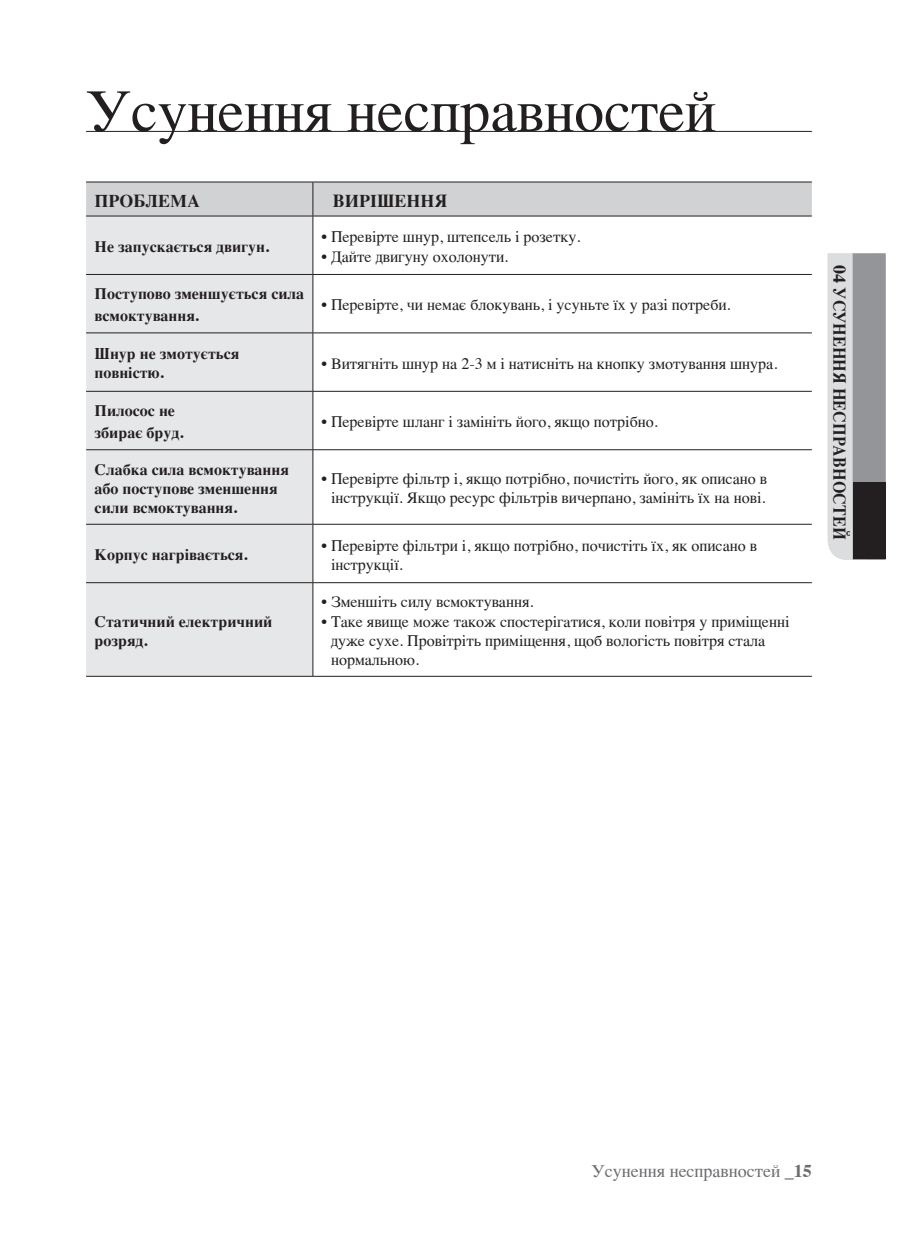
<style>
.page{position:relative;width:897px;height:1250px;background:#fff}
.page>*{position:absolute;margin:0;border:0;box-sizing:border-box;transform-origin:0 0}
.t1{font:60px "Times";color:#231f20}
.Level1_Body{font:700 18px "Times";color:#231f20}
.Level1__Body{font:18px "Times";color:#6c6d70}
.Level1_List{font:16px/19.2px "Times";color:#231f20}
.Level1_Body-2{font:700 16px/19.2px "Times";color:#231f20}
.s1{font-weight:700}
</style>
<div class="page">
<svg style="left:828px;top:253px;width:57px;height:306px;background:#b9babd"></svg>
<div style="left:853px;top:482px;width:32px;height:77px;background:#231f20"></div>
<hr style="left:86px;top:131px;width:726px;height:1px;background:#231f20">
<div style="left:86px;top:183px;width:726px;height:33px;background:#d1d2d4"></div>
<div style="left:86px;top:217px;width:227px;height:459px;background:#e6e7e9"></div>
<hr style="left:86px;top:182px;width:227px;height:1px;background:#231f20">
<hr style="left:313px;top:182px;width:499px;height:1px;background:#231f20">
<hr style="left:313px;top:182px;width:1px;height:34px;background:#231f20">
<hr style="left:86px;top:216px;width:227px;height:1px;background:#231f20">
<hr style="left:313px;top:216px;width:499px;height:1px;background:#231f20">
<hr style="left:313px;top:216px;width:1px;height:58px;background:#231f20">
<hr style="left:86px;top:274px;width:227px;height:1px;background:#231f20">
<hr style="left:313px;top:274px;width:499px;height:1px;background:#231f20">
<hr style="left:313px;top:275px;width:1px;height:57px;background:#231f20">
<hr style="left:86px;top:332px;width:227px;height:1px;background:#231f20">
<hr style="left:313px;top:332px;width:499px;height:1px;background:#231f20">
<hr style="left:313px;top:333px;width:1px;height:58px;background:#231f20">
<hr style="left:86px;top:391px;width:227px;height:1px;background:#231f20">
<hr style="left:313px;top:391px;width:499px;height:1px;background:#231f20">
<hr style="left:313px;top:391px;width:1px;height:58px;background:#231f20">
<hr style="left:86px;top:449px;width:227px;height:1px;background:#231f20">
<hr style="left:313px;top:449px;width:499px;height:1px;background:#231f20">
<hr style="left:313px;top:450px;width:1px;height:74px;background:#231f20">
<hr style="left:86px;top:524px;width:227px;height:1px;background:#231f20">
<hr style="left:313px;top:524px;width:499px;height:1px;background:#231f20">
<hr style="left:313px;top:524px;width:1px;height:58px;background:#231f20">
<hr style="left:86px;top:582px;width:227px;height:1px;background:#231f20">
<hr style="left:313px;top:582px;width:499px;height:1px;background:#231f20">
<hr style="left:313px;top:583px;width:1px;height:93px;background:#231f20">
<hr style="left:86px;top:676px;width:227px;height:1px;background:#231f20">
<hr style="left:313px;top:676px;width:499px;height:1px;background:#231f20">
<h1 class="t1" style="left:86px;top:55px;width:631px">Усунення несправностей</h1>
<p class="Level1_Body" style="left:95px;top:183px;width:107px">ПРОБЛЕМА</p>
<p class="Level1_Body" style="left:333px;top:183px;width:116px">ВИРІШЕННЯ</p>
<p class="Level1_Body-2" style="left:95px;top:235px;width:176px">Не запускається двигун.</p>
<p class="Level1_List" style="left:321px;top:226px;width:261px">• Перевірте шнур, штепсель і розетку.</p>
<p class="Level1_List" style="left:321px;top:245px;width:188px">• Дайте двигуну охолонути.</p>
<p class="Level1_Body-2" style="left:95px;top:283px;width:211px">Поступово зменшується сила</p>
<p class="Level1_Body-2" style="left:95px;top:305px;width:106px">всмоктування.</p>
<p class="Level1_List" style="left:321px;top:294px;width:411px">• Перевірте, чи немає блокувань, і усуньте їх у разі потреби.</p>
<p class="Level1_Body-2" style="left:95px;top:342px;width:146px">Шнур не змотується повністю.</p>
<p class="Level1_List" style="left:321px;top:352px;width:457px">• Витягніть шнур на 2-3 м і натисніть на кнопку змотування шнура.</p>
<p class="Level1_Body-2" style="left:95px;top:399px;width:82px">Пилосос не</p>
<p class="Level1_Body-2" style="left:95px;top:421px;width:90px">збирає бруд.</p>
<p class="Level1_List" style="left:321px;top:411px;width:338px">• Перевірте шланг і замініть його, якщо потрібно.</p>
<p class="Level1_Body-2" style="left:95px;top:458px;width:196px">Слабка сила всмоктування або поступове зменшення сили всмоктування.</p>
<p class="Level1_List" style="left:321px;top:467px;width:447px;text-align:center">• Перевірте фільтр і, якщо потрібно, почистіть його, як описано в інструкції. Якщо ресурс фільтрів вичерпано, замініть їх на нові.</p>
<p class="Level1_Body-2" style="left:95px;top:543px;width:154px">Корпус нагрівається.</p>
<p class="Level1_List" style="left:331px;top:534px;width:428px;text-indent:-10px">• Перевірте фільтри і, якщо потрібно, почистіть їх, як описано в інструкції.</p>
<p class="Level1_Body-2" style="left:95px;top:610px;width:179px">Статичний електричний розряд.</p>
<p class="Level1_List" style="left:321px;top:591px;width:214px">• Зменшіть силу всмоктування.</p>
<p class="Level1_List" style="left:331px;top:610px;width:460px;text-indent:-10px">• Таке явище може також спостерігатися, коли повітря у приміщенні дуже сухе. Провітріть приміщення, щоб вологість повітря стала нормальною.</p>
<p class="Level1_Body" style="left:857px;top:265px;width:276px;rotate:90deg">04 УСУНЕННЯ НЕСПРАВНОСТЕЙ</p>
<p class="Level1__Body" style="left:591px;top:1154px;width:222px">Усунення несправностей <span class="s1">_15</span></p>
</div>
